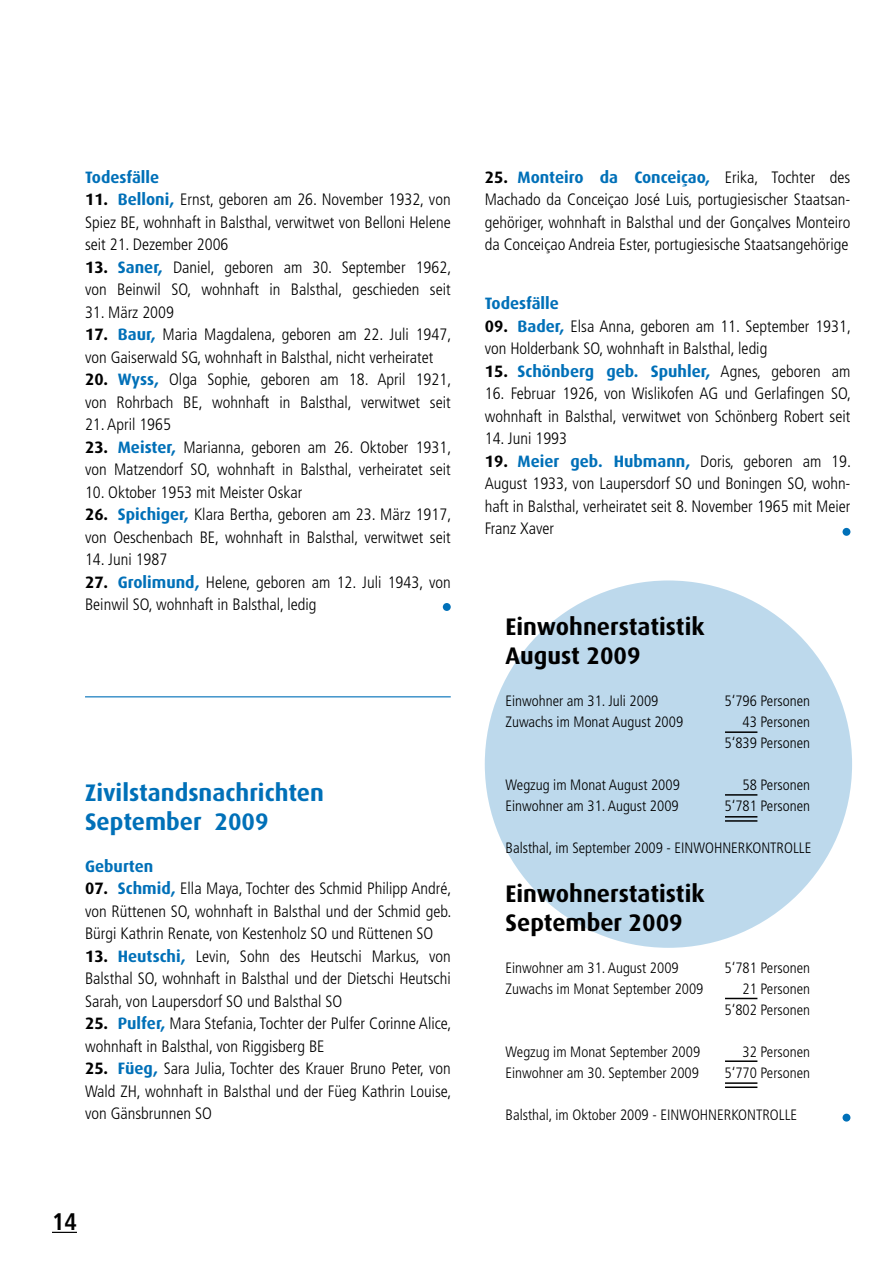
<style>
.page{position:relative;width:893px;height:1263px;background:#fff}
.page>*{position:absolute;margin:0;border:0;box-sizing:border-box;transform-origin:0 0}
.t1{font:700 24px/28.8px "Dax";color:#000}
.t2{font:700 24px/28.8px "Dax";color:#0070b8}
.t3{font:700 condensed 24px "Frutiger";color:#000}
.t4{font:300 condensed 16.5px/22.5px "Frutiger";color:#000}
.t5{font:700 16.5px "Dax";color:#0070b8}
.t6{font:300 condensed 15px/21px "Frutiger";color:#000;text-align:right}
.s1{font-family:"Dax";font-weight:700;font-stretch:normal}
.s2{font-family:"Dax";font-weight:700;font-stretch:normal;color:#0070b8}
.s3{color:#000}
.s4{font-family:"Frutiger";font-weight:300;font-stretch:condensed;color:#000}
</style>
<div class="page">
<svg style="left:52px;top:1232px;width:25px;height:1px"></svg>
<div style="left:485px;top:580px;width:367px;height:368px;background:#bdd9ec;border-radius:50%"></div>
<hr style="left:725px;top:731px;width:32px;height:2px;background:#000">
<hr style="left:725px;top:794px;width:32px;height:2px;background:#000">
<hr style="left:725px;top:816px;width:32px;height:1px;background:#000">
<hr style="left:725px;top:820px;width:32px;height:2px;background:#000">
<hr style="left:725px;top:998px;width:32px;height:1px;background:#000">
<hr style="left:725px;top:1060px;width:32px;height:2px;background:#000">
<hr style="left:725px;top:1082px;width:32px;height:2px;background:#000">
<hr style="left:725px;top:1086px;width:32px;height:2px;background:#000">
<div style="left:842px;top:528px;width:8px;height:8px;background:#0070b8;border-radius:50%"></div>
<div style="left:842px;top:1114px;width:8px;height:7px;background:#0070b8;border-radius:50%"></div>
<div style="left:443px;top:603px;width:8px;height:8px;background:#0070b8;border-radius:50%"></div>
<hr style="left:85px;top:696px;width:366px;height:1px;background:#0070b8">
<p class="t5" style="left:85px;top:168px;width:76px">Todesfälle</p>
<p class="t4" style="left:85px;top:189px;width:367px;text-align:justify"><span class="s1">11.</span> <span class="s2">Belloni,</span> Ernst, geboren am 26. November 1932, von Spiez BE, wohnhaft in Balsthal, verwitwet von Belloni Helene seit 21. Dezember 2006</p>
<p class="t4" style="left:85px;top:256px;width:368px"><span class="s1">13.</span> <span class="s2">Saner,</span> Daniel, geboren am 30. September 1962, von Beinwil SO, wohnhaft in Balsthal, geschieden seit</p>
<p class="t4" style="left:85px;top:301px;width:91px">31. März 2009</p>
<p class="t4" style="left:85px;top:324px;width:368px"><span class="s1">17.</span> <span class="s2">Baur,</span> Maria Magdalena, geboren am 22. Juli 1947, von Gaiserwald SG, wohnhaft in Balsthal, nicht verheiratet</p>
<p class="t4" style="left:85px;top:369px;width:368px"><span class="s1">20.</span> <span class="s2">Wyss,</span> Olga Sophie, geboren am 18. April 1921, von Rohrbach BE, wohnhaft in Balsthal, verwitwet seit</p>
<p class="t4" style="left:85px;top:414px;width:88px">21. April 1965</p>
<p class="t4" style="left:85px;top:436px;width:368px"><span class="s1">23.</span> <span class="s2">Meister,</span> Marianna, geboren am 26. Oktober 1931, von Matzendorf SO, wohnhaft in Balsthal, verheiratet seit</p>
<p class="t4" style="left:85px;top:481px;width:219px">10. Oktober 1953 mit Meister Oskar</p>
<p class="t4" style="left:85px;top:504px;width:368px"><span class="s1">26.</span> <span class="s2">Spichiger,</span> Klara Bertha, geboren am 23. März 1917, von Oeschenbach BE, wohnhaft in Balsthal, verwitwet seit</p>
<p class="t4" style="left:85px;top:549px;width:84px">14. Juni 1987</p>
<p class="t4" style="left:85px;top:571px;width:367px"><span class="s1">27.</span> <span class="s2">Grolimund,</span> Helene, geboren am 12. Juli 1943, von<br>Beinwil SO, wohnhaft in Balsthal, ledig</p>
<h1 class="t2" style="left:85px;top:778px;width:240px">Zivilstandsnachrichten<br>September 2009</h1>
<p class="t5" style="left:85px;top:856px;width:70px">Geburten</p>
<p class="t4" style="left:85px;top:877px;width:368px;text-align:justify"><span class="s1">07.</span> <span class="s2">Schmid,</span> Ella Maya, Tochter des Schmid Philipp André, von Rüttenen SO, wohnhaft in Balsthal und der Schmid geb.<br>Bürgi Kathrin Renate, von Kestenholz SO und Rüttenen SO</p>
<p class="t4" style="left:85px;top:945px;width:367px;text-align:justify"><span class="s1">13.</span> <span class="s2">Heutschi,</span> Levin, Sohn des Heutschi Markus, von Balsthal SO, wohnhaft in Balsthal und der Dietschi Heutschi Sarah, von Laupersdorf SO und Balsthal SO</p>
<p class="t4" style="left:85px;top:1012px;width:368px"><span class="s1">25.</span> <span class="s2">Pulfer,</span> Mara Stefania, Tochter der Pulfer Corinne Alice, wohnhaft in Balsthal, von Riggisberg BE</p>
<p class="t4" style="left:85px;top:1057px;width:368px;text-align:justify"><span class="s1">25.</span> <span class="s2">Füeg,</span> Sara Julia, Tochter des Krauer Bruno Peter, von Wald ZH, wohnhaft in Balsthal und der Füeg Kathrin Louise, von Gänsbrunnen SO</p>
<p class="t5" style="left:485px;top:168px;width:367px"><span class="s3">25.</span> Monteiro da Conceiçao, <span class="s4">Erika, Tochter des</span></p>
<p class="t4" style="left:485px;top:189px;width:367px;text-align:justify">Machado da Conceiçao José Luis, portugiesischer Staatsan&shy;gehöriger, wohnhaft in Balsthal und der Gonçalves Monteiro da Conceiçao Andreia Ester, portugiesische Staatsangehörige</p>
<p class="t5" style="left:485px;top:294px;width:76px">Todesfälle</p>
<p class="t4" style="left:485px;top:315px;width:368px"><span class="s1">09.</span> <span class="s2">Bader,</span> Elsa Anna, geboren am 11. September 1931, von Holderbank SO, wohnhaft in Balsthal, ledig</p>
<p class="t5" style="left:485px;top:362px;width:367px"><span class="s3">15.</span> Schönberg geb. Spuhler, <span class="s4">Agnes, geboren am</span></p>
<p class="t4" style="left:485px;top:382px;width:368px">16. Februar 1926, von Wislikofen AG und Gerlafingen SO, wohnhaft in Balsthal, verwitwet von Schönberg Robert seit</p>
<p class="t4" style="left:485px;top:427px;width:84px">14. Juni 1993</p>
<p class="t4" style="left:485px;top:450px;width:368px;text-align:justify"><span class="s1">19.</span> <span class="s2">Meier geb. Hubmann,</span> Doris, geboren am 19.<br>August 1933, von Laupersdorf SO und Boningen SO, wohn&shy;haft in Balsthal, verheiratet seit 8. November 1965 mit Meier Franz Xaver</p>
<h1 class="t1" style="left:506px;top:613px;width:200px">Einwohnerstatistik<br>August 2009</h1>
<p class="t6" style="left:506px;top:691px;width:154px">Einwohner am 31. Juli 2009</p>
<p class="t6" style="left:725px;top:691px;width:87px">5‘796 Personen</p>
<p class="t6" style="left:506px;top:712px;width:179px">Zuwachs im Monat August 2009</p>
<p class="t6" style="left:725px;top:712px;width:87px">43 Personen<br>5‘839 Personen</p>
<p class="t6" style="left:506px;top:775px;width:176px">Wegzug im Monat August 2009</p>
<p class="t6" style="left:743px;top:775px;width:69px">58 Personen</p>
<p class="t6" style="left:506px;top:796px;width:175px">Einwohner am 31. August 2009</p>
<p class="t6" style="left:725px;top:796px;width:87px">5‘781 Personen</p>
<p class="t6" style="left:506px;top:838px;width:307px">Balsthal, im September 2009 - EINWOHNERKONTROLLE</p>
<h1 class="t1" style="left:506px;top:879px;width:200px">Einwohnerstatistik<br>September 2009</h1>
<p class="t6" style="left:506px;top:957px;width:175px">Einwohner am 31. August 2009</p>
<p class="t6" style="left:725px;top:957px;width:87px">5‘781 Personen</p>
<p class="t6" style="left:506px;top:978px;width:199px">Zuwachs im Monat September 2009</p>
<p class="t6" style="left:725px;top:978px;width:87px">21 Personen<br>5‘802 Personen</p>
<p class="t6" style="left:506px;top:1041px;width:196px">Wegzug im Monat September 2009</p>
<p class="t6" style="left:743px;top:1041px;width:69px">32 Personen</p>
<p class="t6" style="left:506px;top:1062px;width:195px">Einwohner am 30. September 2009</p>
<p class="t6" style="left:725px;top:1062px;width:87px">5‘770 Personen</p>
<p class="t6" style="left:506px;top:1104px;width:293px">Balsthal, im Oktober 2009 - EINWOHNERKONTROLLE</p>
<h1 class="t3" style="left:52px;top:1207px;width:26px">14</h1>
</div>
